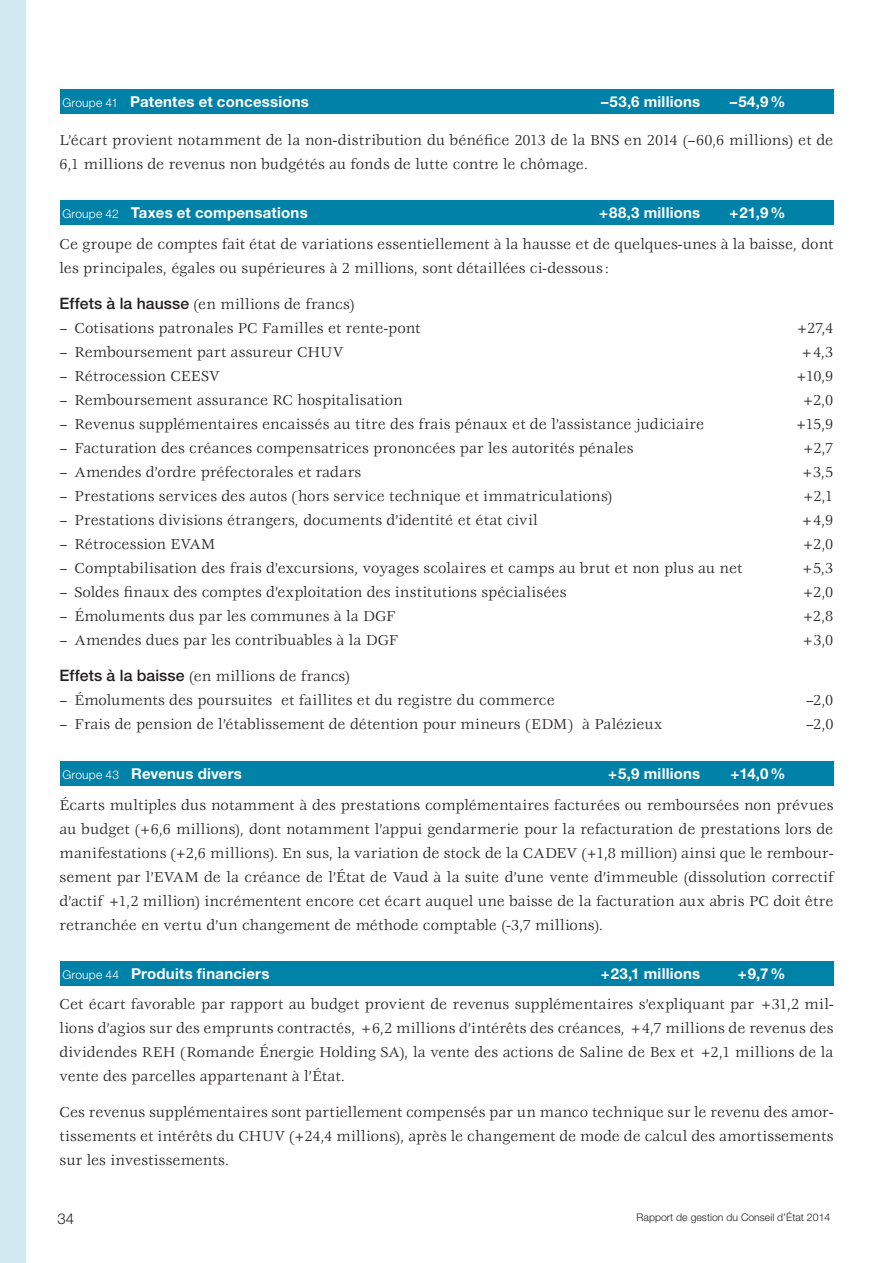
<style>
.page{position:relative;width:893px;height:1263px;background:#fff}
.page>*{position:absolute;margin:0;border:0;box-sizing:border-box;transform-origin:0 0}
.t1{font:15.75px/24px "Veljovic Std";letter-spacing:.005em;color:#231f20;text-align:justify}
.t2{font:700 15px "Helvetica Neue LT Std";letter-spacing:.015em;color:#fff}
.t3{font:300 15px "Helvetica Neue LT Std";color:#231f20}
.t4{font:300 10.5px "Helvetica Neue LT Std";color:#231f20}
.s1{font-weight:300;font-size:12px}
.s2{font-family:"Helvetica Neue LT Std";font-weight:500}
</style>
<div class="page">
<div style="left:0;top:0;width:26px;height:1263px;background:#d1e9ef"></div>
<div style="left:60px;top:89px;width:773px;height:24px;background:#0082a8"></div>
<div style="left:60px;top:201px;width:773px;height:24px;background:#0082a8"></div>
<div style="left:60px;top:762px;width:773px;height:24px;background:#0082a8"></div>
<div style="left:60px;top:961px;width:773px;height:24px;background:#0082a8"></div>
<p class="t2" style="left:63px;top:92px;width:248px"><span class="s1">Groupe 41</span> Patentes et concessions</p>
<p class="t2" style="left:601px;top:92px;width:101px">–53,6 millions</p>
<p class="t2" style="left:730px;top:92px;width:57px">–54,9%</p>
<p class="t1" style="left:60px;top:129px;width:775px">L’écart provient notamment de la non-distribution du bénéfice 2013 de la BNS en 2014 (–60,6 millions) et de<br>6,1 millions de revenus non budgétés au fonds de lutte contre le chômage.</p>
<p class="t2" style="left:63px;top:203px;width:247px"><span class="s1">Groupe 42</span> Taxes et compensations</p>
<p class="t2" style="left:599px;top:203px;width:103px">+88,3 millions</p>
<p class="t2" style="left:729px;top:203px;width:57px">+21,9%</p>
<p class="t1" style="left:60px;top:232px;width:775px">Ce groupe de comptes fait état de variations essentiellement à la hausse et de quelques-unes à la baisse, dont les principales, égales ou supérieures à 2 millions, sont détaillées ci-dessous :</p>
<p class="t1" style="left:60px;top:292px;width:296px"><span class="s2">Effets à la hausse</span> (en millions de francs)</p>
<p class="t1" style="left:60px;top:316px;width:363px">– Cotisations patronales PC Familles et rente-pont</p>
<p class="t1" style="left:795px;top:316px;width:40px">+27,4</p>
<p class="t1" style="left:60px;top:340px;width:286px">– Remboursement part assureur CHUV</p>
<p class="t1" style="left:800px;top:340px;width:35px">+4,3</p>
<p class="t1" style="left:60px;top:364px;width:162px">– Rétrocession CEESV</p>
<p class="t1" style="left:794px;top:364px;width:40px">+10,9</p>
<p class="t1" style="left:60px;top:388px;width:345px">– Remboursement assurance RC hospitalisation</p>
<p class="t1" style="left:801px;top:388px;width:34px">+2,0</p>
<p class="t1" style="left:60px;top:412px;width:646px">– Revenus supplémentaires encaissés au titre des frais pénaux et de l’assistance judiciaire</p>
<p class="t1" style="left:794px;top:412px;width:41px">+15,9</p>
<p class="t1" style="left:60px;top:436px;width:575px">– Facturation des créances compensatrices prononcées par les autorités pénales</p>
<p class="t1" style="left:801px;top:436px;width:33px">+2,7</p>
<p class="t1" style="left:60px;top:460px;width:303px">– Amendes d’ordre préfectorales et radars</p>
<p class="t1" style="left:800px;top:460px;width:34px">+3,5</p>
<p class="t1" style="left:60px;top:484px;width:554px">– Prestations services des autos (hors service technique et immatriculations)</p>
<p class="t1" style="left:801px;top:484px;width:34px">+2,1</p>
<p class="t1" style="left:60px;top:508px;width:480px">– Prestations divisions étrangers, documents d’identité et état civil</p>
<p class="t1" style="left:800px;top:508px;width:35px">+4,9</p>
<p class="t1" style="left:60px;top:532px;width:157px">– Rétrocession EVAM</p>
<p class="t1" style="left:801px;top:532px;width:34px">+2,0</p>
<p class="t1" style="left:60px;top:556px;width:684px">– Comptabilisation des frais d’excursions, voyages scolaires et camps au brut et non plus au net</p>
<p class="t1" style="left:800px;top:556px;width:35px">+5,3</p>
<p class="t1" style="left:60px;top:580px;width:508px">– Soldes finaux des comptes d’exploitation des institutions spécialisées</p>
<p class="t1" style="left:801px;top:580px;width:34px">+2,0</p>
<p class="t1" style="left:60px;top:604px;width:337px">– Émoluments dus par les communes à la DGF</p>
<p class="t1" style="left:801px;top:604px;width:34px">+2,8</p>
<p class="t1" style="left:60px;top:628px;width:340px">– Amendes dues par les contribuables à la DGF</p>
<p class="t1" style="left:801px;top:628px;width:34px">+3,0</p>
<p class="t1" style="left:60px;top:664px;width:292px"><span class="s2">Effets à la baisse</span> (en millions de francs)</p>
<p class="t1" style="left:60px;top:688px;width:497px">– Émoluments des poursuites et faillites et du registre du commerce</p>
<p class="t1" style="left:806px;top:688px;width:29px">–2,0</p>
<p class="t1" style="left:60px;top:712px;width:604px">– Frais de pension de l’établissement de détention pour mineurs (EDM) à Palézieux</p>
<p class="t1" style="left:806px;top:712px;width:29px">–2,0</p>
<p class="t2" style="left:63px;top:764px;width:181px"><span class="s1">Groupe 43</span> Revenus divers</p>
<p class="t2" style="left:608px;top:764px;width:94px">+5,9 millions</p>
<p class="t2" style="left:731px;top:764px;width:56px">+14,0%</p>
<p class="t1" style="left:60px;top:793px;width:775px">Écarts multiples dus notamment à des prestations complémentaires facturées ou remboursées non prévues au budget (+6,6 millions), dont notamment l’appui gendarmerie pour la refacturation de prestations lors de manifestations (+2,6 millions). En sus, la variation de stock de la CADEV (+1,8 million) ainsi que le rembour&shy;sement par l’EVAM de la créance de l’État de Vaud à la suite d’une vente d’immeuble (dissolution correctif d’actif +1,2 million) incrémentent encore cet écart auquel une baisse de la facturation aux abris PC doit être retranchée en vertu d’un changement de méthode comptable (-3,7 millions).</p>
<p class="t2" style="left:63px;top:964px;width:208px"><span class="s1">Groupe 44</span> Produits financiers</p>
<p class="t2" style="left:601px;top:964px;width:101px">+23,1 millions</p>
<p class="t2" style="left:738px;top:964px;width:49px">+9,7%</p>
<p class="t1" style="left:60px;top:993px;width:775px">Cet écart favorable par rapport au budget provient de revenus supplémentaires s’expliquant par +31,2 mil&shy;lions d’agios sur des emprunts contractés, +6,2 millions d’intérêts des créances, +4,7 millions de revenus des dividendes REH (Romande Énergie Holding SA), la vente des actions de Saline de Bex et +2,1 millions de la vente des parcelles appartenant à l’État.</p>
<p class="t1" style="left:60px;top:1101px;width:775px">Ces revenus supplémentaires sont partiellement compensés par un manco technique sur le revenu des amor&shy;tissements et intérêts du CHUV (+24,4 millions), après le changement de mode de calcul des amortissements sur les investissements.</p>
<p class="t3" style="left:57px;top:1209px;width:18px">34</p>
<p class="t4" style="left:637px;top:1210px;width:195px">Rapport de gestion du Conseil d’État 2014</p>
</div>
